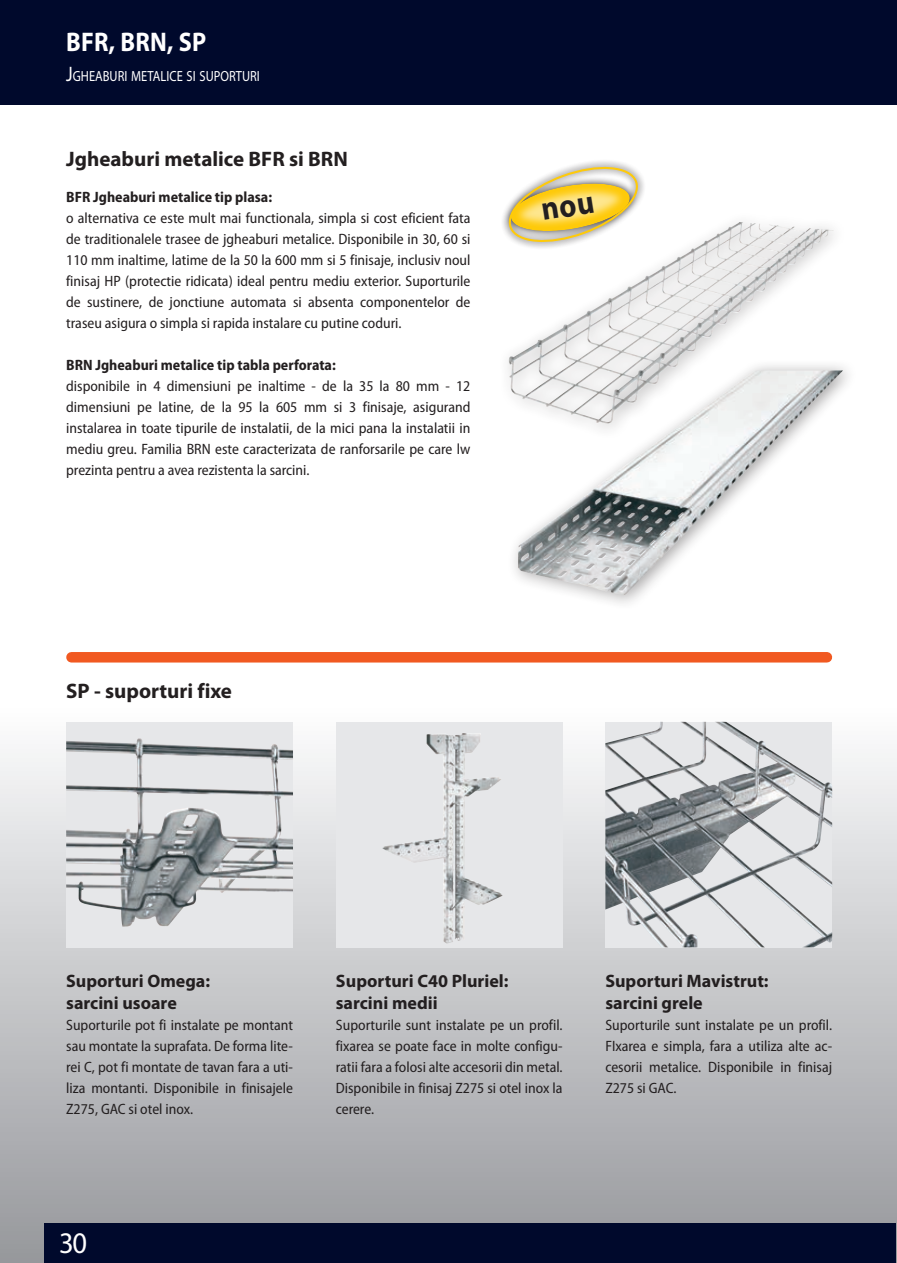
<style>
.page{position:relative;width:897px;height:1263px;background:#fff}
.page>*{position:absolute;margin:0;border:0;box-sizing:border-box;transform-origin:0 0}
.t1{font:30px "Myriad Pro";color:#fff;scale:.95 1}
.t2{font:700 27px "Myriad Pro";color:#fff;scale:.9 1}
.t3{font:700 21px "Myriad Pro";color:#231f20}
.t4{font:700 18px/21.6px "Myriad Pro";color:#231f20}
.t5{font:semi-condensed 15px/21px "Myriad Pro";color:#231f20;text-align:justify}
.t6{font:700 semi-condensed 15px "Myriad Pro";color:#231f20}
.t7{font:14.7px "Myriad Pro";color:#fff;scale:.85 1}
.s1{font-size:21px}
</style>
<div class="page">
<hr style="left:895px;top:1222px;width:1px;height:40px;background:#00092c">
<div style="left:0;top:0;width:895px;height:105px;background:#00092c"></div>
<hr style="left:895px;top:0;width:1px;height:105px;background:#00092c">
<div style="left:0;top:703px;width:895px;height:559px;background:linear-gradient(to bottom,#fefefe,#94959a)"></div>
<div style="left:499px;top:211px;width:348px;height:228px;background:#231f20;opacity:.4"></div>
<img style="left:567px;top:222px;width:171px;height:103px">
<div style="left:507px;top:358px;width:351px;height:253px;background:#231f20;opacity:.4"></div>
<img style="left:517px;top:370px;width:325px;height:225px">
<div style="left:71px;top:652px;width:755px;height:10px;background:#f15921"></div>
<div style="left:336px;top:721px;width:226px;height:226px;background:#e6e7e9"></div>
<img style="left:426px;top:733px;width:43px;height:47px">
<div style="left:66px;top:721px;width:227px;height:226px;background:#e6e7e9"></div>
<img style="left:66px;top:738px;width:227px;height:188px">
<img style="left:605px;top:721px;width:227px;height:226px">
<div style="left:45px;top:1222px;width:850px;height:40px;background:#00092c"></div>
<div style="left:501px;top:159px;width:144px;height:91px;background:#231f20;opacity:.8"></div>
<svg style="left:502px;top:161px;width:139px;height:87px"></svg>
<h2 class="t2" style="left:66px;top:24px;width:66px">BFR, BRN</h2>
<h2 class="t2" style="left:167px;top:24px;width:45px">, SP</h2>
<p class="t7" style="left:66px;top:67px;width:229px"><span class="s1">J</span>GHEABURI METALICE SI SUPORTURI</p>
<h3 class="t3" style="left:66px;top:145px;width:283px">Jgheaburi metalice BFR si BRN</h3>
<p class="t6" style="left:66px;top:187px;width:207px">BFR Jgheaburi metalice tip plasa:</p>
<p class="t5" style="left:66px;top:207px;width:406px">o alternativa ce este mult mai functionala, simpla si cost eficient fata de traditionalele trasee de jgheaburi metalice. Disponibile in 30, 60 si 110 mm inaltime, latime de la 50 la 600 mm si 5 finisaje, inclusiv noul finisaj HP (protectie ridicata) ideal pentru mediu exterior. Suporturile de sustinere, de jonctiune automata si absenta componentelor de traseu asigura o simpla si rapida instalare cu putine coduri.</p>
<p class="t6" style="left:66px;top:355px;width:271px">BRN Jgheaburi metalice tip tabla perforata:</p>
<p class="t5" style="left:66px;top:375px;width:405px">disponibile in 4 dimensiuni pe inaltime - de la 35 la 80 mm - 12 dimensiuni pe latine, de la 95 la 605 mm si 3 finisaje, asigurand instalarea in toate tipurile de instalatii, de la mici pana la instalatii in mediu greu. Familia BRN este caracterizata de ranforsarile pe care lw prezinta pentru a avea rezistenta la sarcini.</p>
<h3 class="t3" style="left:66px;top:676px;width:167px">SP - suporturi fixe</h3>
<p class="t4" style="left:66px;top:969px;width:145px">Suporturi Omega: sarcini usoare</p>
<p class="t5" style="left:66px;top:1013px;width:228px">Suporturile pot fi instalate pe montant sau montate la suprafata. De forma lite&shy;rei C, pot fi montate de tavan fara a uti&shy;liza montanti. Disponibile in finisajele Z275, GAC si otel inox.</p>
<p class="t4" style="left:336px;top:969px;width:174px">Suporturi C40 Pluriel: sarcini medii</p>
<p class="t5" style="left:336px;top:1013px;width:228px">Suporturile sunt instalate pe un profil. fixarea se poate face in molte configu&shy;ratii fara a folosi alte accesorii din metal.<br>Disponibile in finisaj Z275 si otel inox la cerere.</p>
<p class="t4" style="left:605px;top:969px;width:165px">Suporturi Mavistrut: sarcini grele</p>
<p class="t5" style="left:605px;top:1013px;width:228px">Suporturile sunt instalate pe un profil.<br>FIxarea e simpla, fara a utiliza alte ac&shy;cesorii metalice. Disponibile in finisaj Z275 si GAC.</p>
<h1 class="t1" style="left:59px;top:1224px;width:31px">30</h1>
</div>
